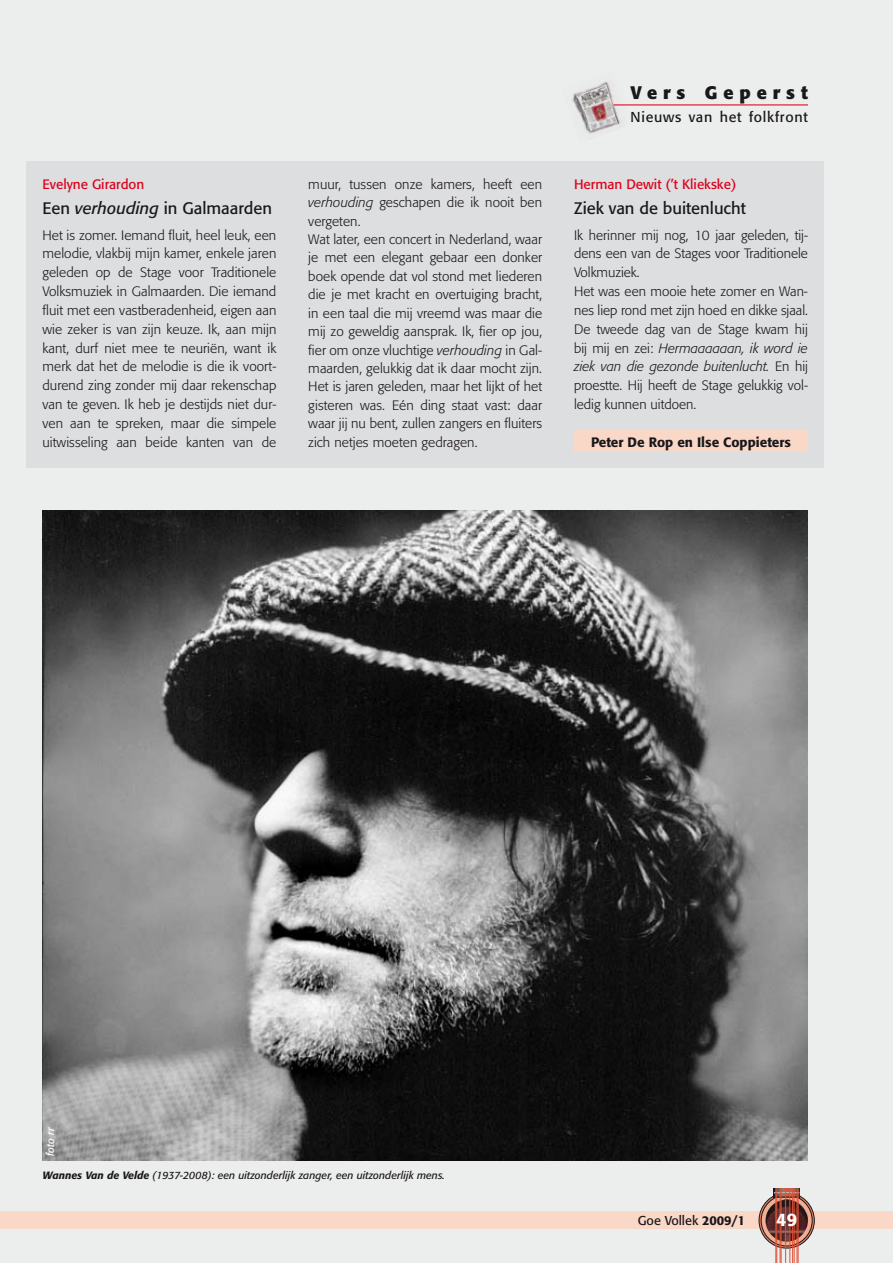
<style>
.page{position:relative;width:893px;height:1263px;background:#eceded}
.page>*{position:absolute;margin:0;border:0;box-sizing:border-box;transform-origin:0 0}
.t1{font:700 18px "Formata";letter-spacing:.33em;color:#1a171b}
.t2{font:500 18px "Formata";color:#fff}
.t3{font:16.5px "Formata";color:#1a171b}
.t4{font:14.25px "Formata";letter-spacing:.05em;color:#1a171b}
.t5{font:300 13.5px/18.8px "Formata";letter-spacing:.005em;color:#1a171b}
.t6{font:13.5px "Formata";color:#dc001b}
.t7{font:500 13.5px "Formata";color:#1a171b}
.t8{font:12.75px "Formata";color:#1a171b}
.t9{font:italic 10.5px "Formata";color:#1a171b}
.t10{font:italic 10.5px "Formata";color:#fff}
.s1{font-style:italic}
.s2{font-weight:500}
</style>
<div class="page">
<div style="left:27px;top:162px;width:797px;height:306px;background:#dddedf"></div>
<img style="left:572px;top:81px;width:61px;height:53px">
<hr style="left:614px;top:104px;width:194px;height:1px;background:#dc001b">
<div style="left:574px;top:431px;width:234px;height:21px;background:#fad8c8"></div>
<div style="left:0;top:1212px;width:893px;height:17px;background:#fad8c8"></div>
<svg style="left:759px;top:1193px;width:55px;height:55px"></svg>
<div style="left:759px;top:1193px;width:55px;height:55px;border:1px solid #1a171b;border-radius:50%"></div>
<svg style="left:761px;top:1195px;width:51px;height:51px"></svg>
<div style="left:761px;top:1194px;width:52px;height:52px;border:1px solid #1a171b;border-radius:50%"></div>
<img style="left:765px;top:1199px;width:43px;height:43px;border-radius:21px">
<svg style="left:774px;top:1188px;width:23px;height:4px"></svg>
<svg style="left:774px;top:1192px;width:23px;height:6px"></svg>
<hr style="left:776px;top:1188px;width:1px;height:75px;background:#e25036">
<hr style="left:780px;top:1188px;width:1px;height:75px;background:#e25036">
<hr style="left:781px;top:1188px;width:1px;height:75px;background:#e25036">
<hr style="left:785px;top:1188px;width:1px;height:75px;background:#e25036">
<hr style="left:790px;top:1188px;width:1px;height:75px;background:#e25036">
<hr style="left:792px;top:1188px;width:1px;height:75px;background:#e25036">
<hr style="left:794px;top:1188px;width:1px;height:75px;background:#e25036">
<hr style="left:797px;top:1188px;width:1px;height:75px;background:#e25036">
<hr style="left:798px;top:1188px;width:1px;height:75px;background:#e25036">
<img style="left:43px;top:510px;width:765px;height:651px">
<p class="t6" style="left:43px;top:176px;width:103px">Evelyne Girardon</p>
<p class="t3" style="left:43px;top:199px;width:231px">Een <span class="s1">verhouding</span> in Galmaarden</p>
<p class="t5" style="left:43px;top:226px;width:235px;text-align:justify">Het is zomer. Iemand fluit, heel leuk, een melodie, vlakbij mijn kamer, enkele jaren geleden op de Stage voor Traditionele Volksmuziek in Galmaarden. Die iemand fluit met een vastberadenheid, eigen aan wie zeker is van zijn keuze. Ik, aan mijn kant, durf niet mee te neuriën, want ik merk dat het de melodie is die ik voort&shy;durend zing zonder mij daar rekenschap van te geven. Ik heb je destijds niet dur&shy;ven aan te spreken, maar die simpele uitwisseling aan beide kanten van de</p>
<h1 class="t1" style="left:631px;top:82px;width:179px">Vers Geperst</h1>
<p class="t4" style="left:631px;top:108px;width:179px">Nieuws van het folkfront</p>
<p class="t5" style="left:308px;top:175px;width:235px">muur, tussen onze kamers, heeft een <span class="s1">verhouding</span> geschapen die ik nooit ben vergeten.<br>Wat later, een concert in Nederland, waar je met een elegant gebaar een donker boek opende dat vol stond met liederen die je met kracht en overtuiging bracht, in een taal die mij vreemd was maar die mij zo geweldig aansprak. Ik, fier op jou, fier om onze vluchtige <span class="s1">verhouding</span> in Gal&shy;maarden, gelukkig dat ik daar mocht zijn.<br>Het is jaren geleden, maar het lijkt of het gisteren was. Eén ding staat vast: daar waar jij nu bent, zullen zangers en fluiters zich netjes moeten gedragen.</p>
<p class="t6" style="left:574px;top:176px;width:164px">Herman Dewit (’t Kliekske)</p>
<p class="t3" style="left:574px;top:199px;width:173px">Ziek van de buitenlucht</p>
<p class="t5" style="left:574px;top:226px;width:235px">Ik herinner mij nog, 10 jaar geleden, tij&shy;dens een van de Stages voor Traditionele Volkmuziek.<br>Het was een mooie hete zomer en Wan&shy;nes liep rond met zijn hoed en dikke sjaal.<br>De tweede dag van de Stage kwam hij bij mij en zei: <span class="s1">Hermaaaaaan, ik word ie ziek van die gezonde buitenlucht.</span> En hij proestte. Hij heeft de Stage gelukkig vol&shy;ledig kunnen uitdoen.</p>
<p class="t7" style="left:591px;top:433px;width:201px">Peter De Rop en Ilse Coppieters</p>
<p class="t10" style="left:44px;top:1156px;width:30px;rotate:-90deg">foto rr</p>
<p class="t9" style="left:43px;top:1169px;width:404px"><span class="s2">Wannes Van de Velde</span> (1937-2008): een uitzonderlijk zanger, een uitzonderlijk mens.</p>
<p class="t8" style="left:638px;top:1212px;width:109px">Goe Vollek <span class="s2">2009/1</span></p>
<h1 class="t2" style="left:776px;top:1209px;width:22px">49</h1>
</div>
